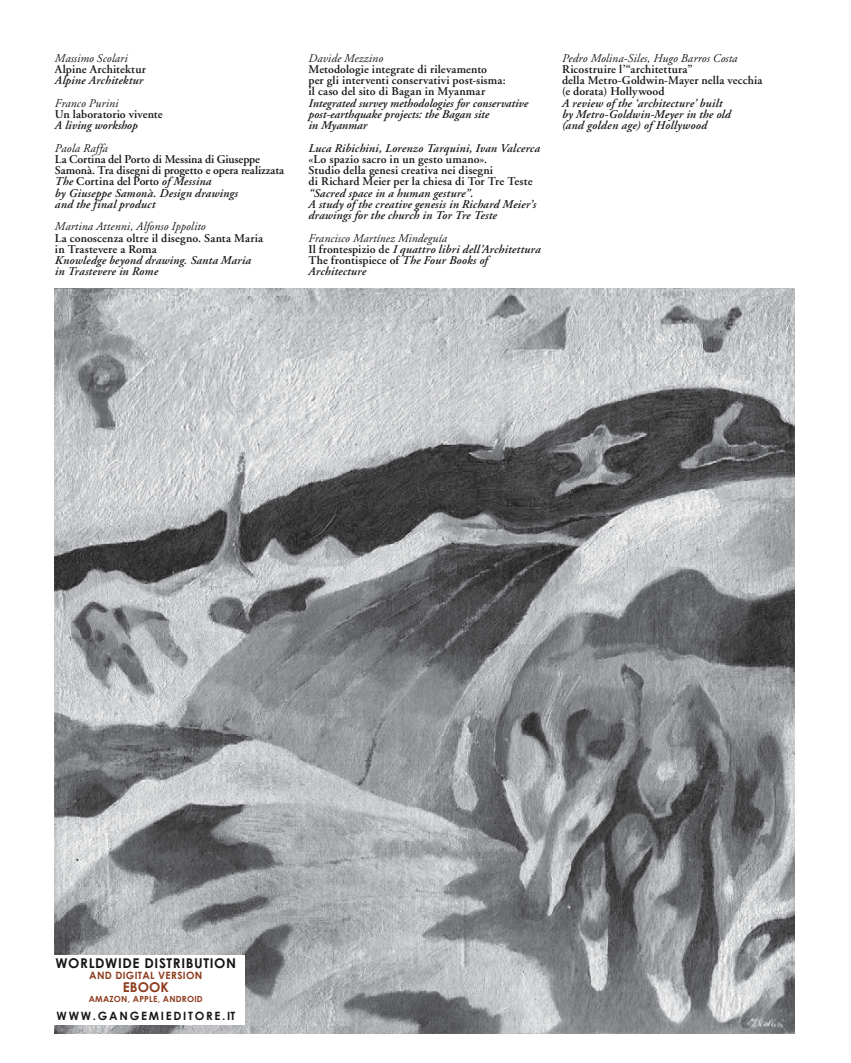
<style>
.page{position:relative;width:851px;height:1063px;background:#fff}
.page>*{position:absolute;margin:0;border:0;box-sizing:border-box;transform-origin:0 0}
.t1{font:700 13.5px "Century Gothic";letter-spacing:.045em;color:#181917}
.t2{font:700 13.5px "Century Gothic";color:#8e3d1e}
.t3{font:600 11.88px/11.2px "Adobe Garamond";letter-spacing:.01em;color:#181917}
.t4{font:italic 600 11.88px/11.2px "Adobe Garamond";letter-spacing:.01em;color:#181917}
.t5{font:italic 11.88px "Adobe Garamond";letter-spacing:.01em;color:#181917}
.t6{font:700 11.5px "Century Gothic";letter-spacing:.15em;color:#181917}
.t7{font:700 10.12px "Century Gothic";letter-spacing:.03em;color:#8e3d1e}
.t8{font:700 8.5px "Century Gothic";letter-spacing:.025em;color:#8e3d1e}
.s1{font-style:italic}
.s2{font-weight:400}
.s3{font-style:normal}
</style>
<div class="page">
<img style="left:55px;top:289px;width:739px;height:744px">
<div style="left:46px;top:955px;width:198px;height:70px;background:#fff"></div>
<p class="t5" style="left:55px;top:53px;width:74px">Massimo Scolari</p>
<p class="t3" style="left:55px;top:65px;width:92px">Alpine Architektur</p>
<p class="t4" style="left:55px;top:76px;width:90px">Alpine Architektur</p>
<p class="t5" style="left:55px;top:98px;width:65px">Franco Purini</p>
<p class="t3" style="left:55px;top:110px;width:109px">Un laboratorio vivente</p>
<p class="t4" style="left:55px;top:121px;width:84px">A living workshop</p>
<p class="t5" style="left:55px;top:143px;width:54px">Paola Raffa</p>
<p class="t3" style="left:55px;top:155px;width:231px">La Cortina del Porto di Messina di Giuseppe Samonà. Tra disegni di progetto e opera realizzata <span class="s1">The</span> Cortina del Porto <span class="s1">of Messina<br>by Giuseppe Samonà. Design drawings<br>and the final product</span></p>
<p class="t5" style="left:55px;top:222px;width:152px">Martina Attenni, Alfonso Ippolito</p>
<p class="t3" style="left:55px;top:233px;width:210px">La conoscenza oltre il disegno. Santa Maria in Trastevere a Roma</p>
<p class="t4" style="left:55px;top:256px;width:198px">Knowledge beyond drawing. Santa Maria in Trastevere in Rome</p>
<p class="t5" style="left:308px;top:53px;width:76px">Davide Mezzino</p>
<p class="t3" style="left:308px;top:65px;width:199px">Metodologie integrate di rilevamento<br>per gli interventi conservativi post-sisma: il caso del sito di Bagan in Myanmar</p>
<p class="t4" style="left:308px;top:98px;width:221px">Integrated survey methodologies for conservative post-earthquake projects: the Bagan site<br>in Myanmar</p>
<p class="t4" style="left:308px;top:143px;width:233px">Luca Ribichini, Lorenzo Tarquini, Ivan Valcerca</p>
<p class="t3" style="left:308px;top:155px;width:225px">«Lo spazio sacro in un gesto umano».<br>Studio della genesi creativa nei disegni<br>di Richard Meier per la chiesa di Tor Tre Teste</p>
<p class="t4" style="left:308px;top:188px;width:229px">“Sacred space in a human gesture”.<br>A study of the creative genesis in Richard Meier’s drawings for the church in Tor Tre Teste</p>
<p class="t4" style="left:308px;top:233px;width:234px"><span class="s2">Francisco Martínez Mindeguía<br></span><span class="s3">Il frontespizio de</span> I quattro libri dell’Architettura <span class="s3">The frontispiece of</span> The Four Books of Architecture</p>
<p class="t5" style="left:562px;top:53px;width:177px">Pedro Molina-Siles, Hugo Barros Costa</p>
<p class="t3" style="left:562px;top:64px;width:202px">Ricostruire l’“architettura”<br>della Metro-Goldwin-Mayer nella vecchia (e dorata) Hollywood</p>
<p class="t4" style="left:562px;top:98px;width:170px">A review of the ‘architecture’ built by Metro-Goldwin-Meyer in the old (and golden age) of Hollywood</p>
<p class="t1" style="left:55px;top:955px;width:182px">WORLDWIDE DISTRIBUTION</p>
<p class="t7" style="left:89px;top:970px;width:115px">AND DIGITAL VERSION</p>
<p class="t2" style="left:123px;top:979px;width:47px">EBOOK</p>
<p class="t8" style="left:89px;top:994px;width:115px">AMAZON, APPLE, ANDROID</p>
<p class="t6" style="left:56px;top:1009px;width:180px">WWW.GANGEMIEDITORE.IT</p>
</div>
